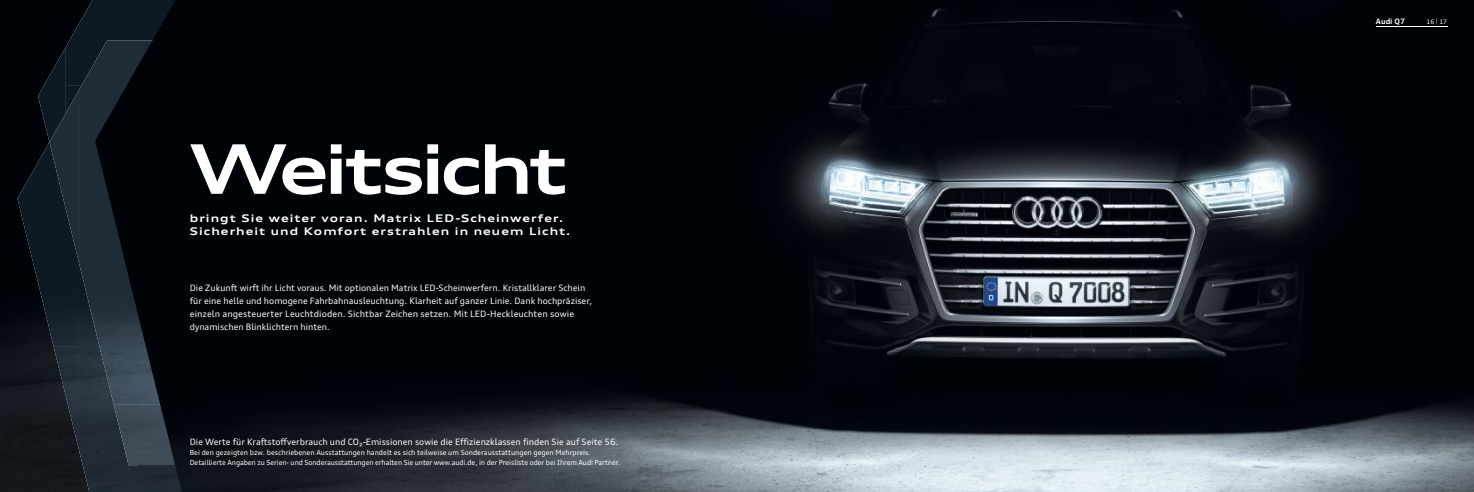
<style>
.page{position:relative;width:1474px;height:492px;background:#fff}
.page>*{position:absolute;margin:0;border:0;box-sizing:border-box;transform-origin:0 0}
.t1{font:700 expanded 68.25px "Audi Type";letter-spacing:-.065em;color:#fff}
.t2{font:700 expanded 10.5px/13.1px "Audi Type";letter-spacing:.1em;color:#fff}
.t3{font:8.75px/13.1px "Audi Type";color:#fff}
.t4{font:700 7.44px "Audi Type";color:#fff}
.t5{font:7px/10px "Audi Type";letter-spacing:-.01em;color:#fff}
.t6{font:6.12px "Audi Type";color:#fff}
</style>
<div class="page">
<img style="left:0;top:0;width:78px;height:491px">
<img style="left:17px;top:142px;width:61px;height:204px">
<img style="left:78px;top:264px;width:17px;height:227px">
<img style="left:53px;top:345px;width:25px;height:100px">
<img style="left:66px;top:0;width:29px;height:57px">
<img style="left:38px;top:47px;width:28px;height:95px">
<img style="left:66px;top:57px;width:13px;height:28px">
<img style="left:66px;top:85px;width:13px;height:4px">
<img style="left:79px;top:41px;width:16px;height:303px">
<img style="left:49px;top:89px;width:30px;height:175px">
<img style="left:95px;top:0;width:1378px;height:491px">
<hr style="left:1375px;top:26px;width:60px;height:1px;background:#fff">
<svg style="left:1435px;top:26px;width:12px;height:1px"></svg>
<h1 class="t1" style="left:190px;top:127px;width:379px">Weitsicht</h1>
<p class="t2" style="left:190px;top:211px;width:382px">bringt Sie weiter voran. Matrix LED-Scheinwerfer.<br>Sicherheit und Komfort erstrahlen in neuem Licht.</p>
<p class="t3" style="left:190px;top:281px;width:404px">Die Zukunft wirft ihr Licht voraus. Mit optionalen Matrix LED-Scheinwerfern. Kristallklarer Schein für eine helle und homogene Fahrbahnausleuchtung. Klarheit auf ganzer Linie. Dank hochpräziser, einzeln angesteuerter Leuchtdioden. Sichtbar Zeichen setzen. Mit LED-Heckleuchten sowie dynamischen Blinklichtern hinten.</p>
<p class="t3" style="left:190px;top:435px;width:430px">Die Werte für Kraftstoffverbrauch und CO₂-Emissionen sowie die Effizienzklassen finden Sie auf Seite 56.</p>
<p class="t5" style="left:190px;top:447px;width:432px">Bei den gezeigten bzw. beschriebenen Ausstattungen handelt es sich teilweise um Sonderausstattungen gegen Mehrpreis.<br>Detaillierte Angaben zu Serien- und Sonderausstattungen erhalten Sie unter www.audi.de, in der Preisliste oder bei Ihrem Audi Partner.</p>
<p class="t4" style="left:1375px;top:17px;width:30px">Audi Q7</p>
<p class="t6" style="left:1426px;top:18px;width:22px">16 | 17</p>
</div>
